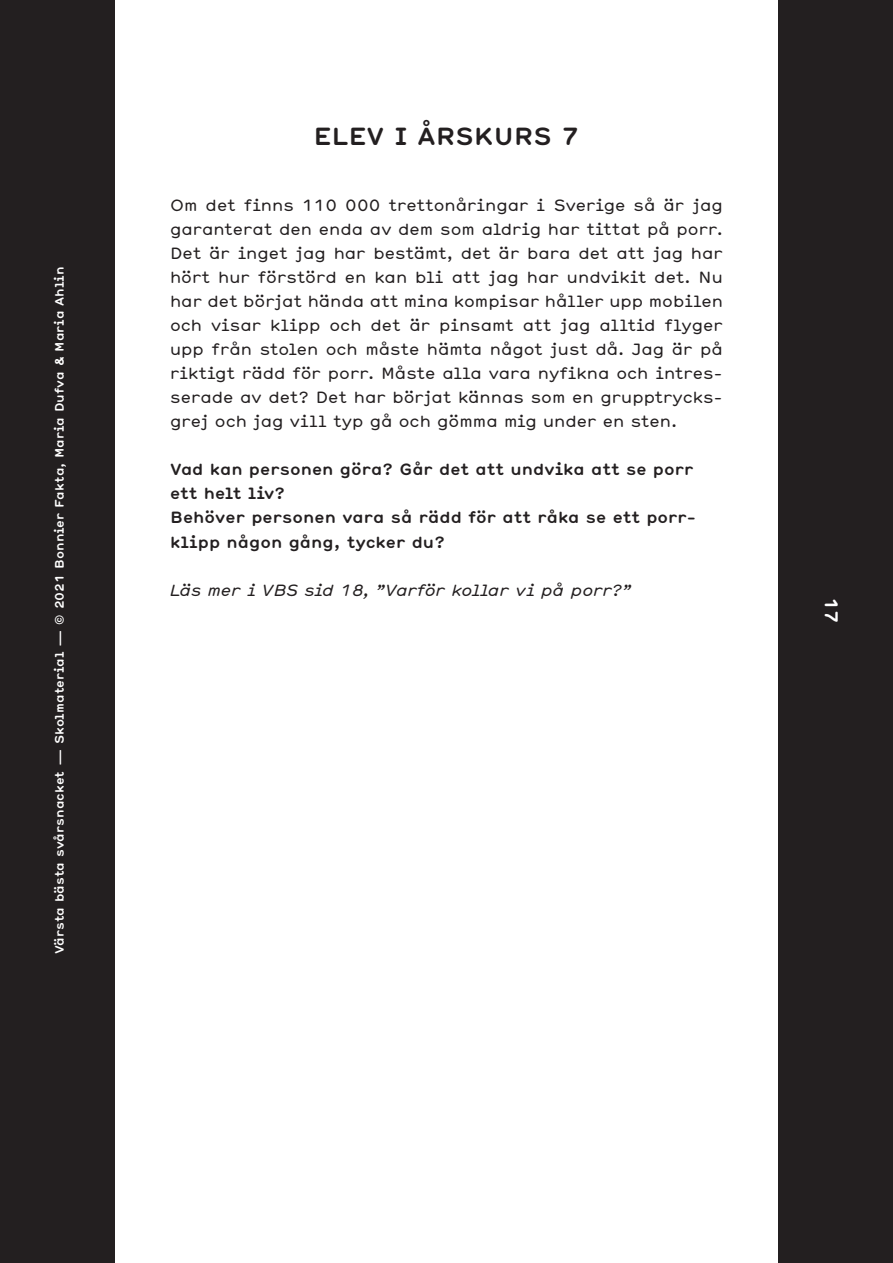
<style>
.page{position:relative;width:893px;height:1263px;background:#fff}
.page>*{position:absolute;margin:0;border:0;box-sizing:border-box;transform-origin:0 0}
.R1{font:700 24px "Hermes";color:#231f20}
.t1{font:700 18px "Hermes";color:#fff}
.t2{font:15.75px/24px "Hermes";color:#231f20;text-align:justify}
.t3{font:700 15.75px/24px "Hermes";color:#231f20}
.t4{font:italic 15.75px "Hermes";color:#231f20}
.t5{font:700 12px "Hermes";color:#fff}
</style>
<div class="page">
<div style="left:0;top:0;width:115px;height:1263px;background:#231f20"></div>
<div style="left:778px;top:0;width:115px;height:1263px;background:#231f20"></div>
<p class="t5" style="left:51px;top:954px;width:689px;rotate:-90deg">Värsta bästa svårsnacket — Skolmaterial — © 2021 Bonnier Fakta, Maria Dufva &amp; Maria Ahlin</p>
<p class="R1" style="left:314px;top:120px;width:267px">ELEV I ÅRSKURS 7</p>
<p class="t2" style="left:170px;top:193px;width:554px">Om det finns 110 000 trettonåringar i Sverige så är jag garanterat den enda av dem som aldrig har tittat på porr.<br>Det är inget jag har bestämt, det är bara det att jag har hört hur förstörd en kan bli att jag har undvikit det. Nu har det börjat hända att mina kompisar håller upp mobilen och visar klipp och det är pinsamt att jag alltid flyger upp från stolen och måste hämta något just då. Jag är på riktigt rädd för porr. Måste alla vara nyfikna och intres&shy;serade av det? Det har börjat kännas som en grupptrycks&shy;grej och jag vill typ gå och gömma mig under en sten.</p>
<p class="t3" style="left:170px;top:457px;width:525px">Vad kan personen göra? Går det att undvika att se porr ett helt liv?</p>
<p class="t3" style="left:170px;top:505px;width:527px">Behöver personen vara så rädd för att råka se ett porr&shy;klipp någon gång, tycker du?</p>
<p class="t4" style="left:170px;top:579px;width:463px">Läs mer i VBS sid 18, ”Varför kollar vi på porr?”</p>
<p class="t1" style="left:844px;top:597px;width:28px;rotate:90deg">17</p>
</div>
